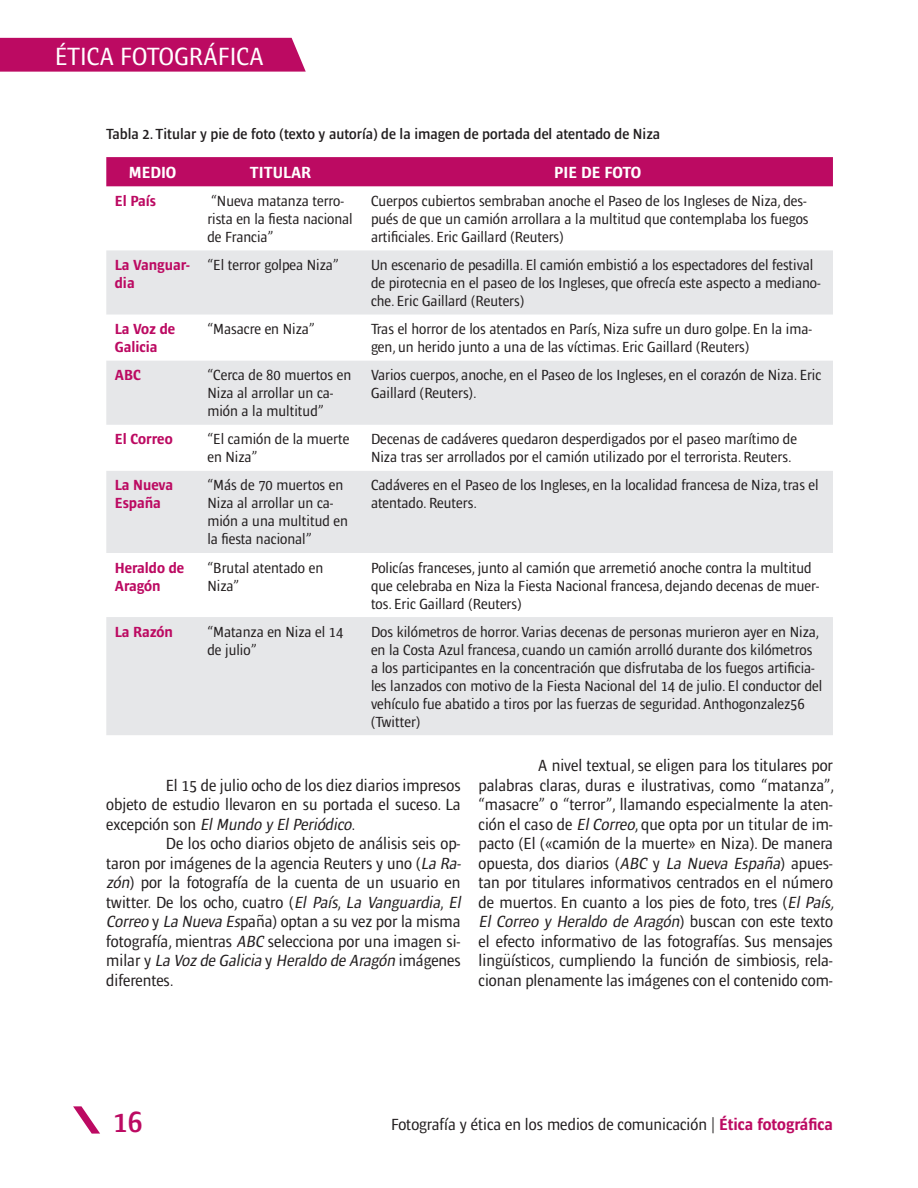
<style>
.page{position:relative;width:918px;height:1188px;background:#fff}
.page>*{position:absolute;margin:0;border:0;box-sizing:border-box;transform-origin:0 0}
.t1{font:600 condensed 30px "Ardoise Std";color:#bc0a62}
.t2{font:condensed 25.5px "Ardoise Std";color:#fff}
.Contenido_con_sangrí{font:condensed 16.5px/19.5px "Ardoise Std";color:#231f20}
.TABLA_-_encabezados{font:700 condensed 16.5px "Ardoise Std";color:#fff}
.TABLA_-_texto_intern{font:condensed 15px/18px "Ardoise Std";color:#231f20}
.TABLA_-_texto_intern-2{font:700 condensed 15px/18px "Ardoise Std";color:#bc0a62}
.Título_tabla{font:600 condensed 15px "Ardoise Std";color:#231f20}
.s1{font-style:italic}
.s2{font-weight:700;color:#bc0a62}
</style>
<div class="page">
<svg style="left:73px;top:1106px;width:27px;height:28px"></svg>
<div style="left:0;top:38px;width:306px;height:34px;background:#bc0a62"></div>
<div style="left:106px;top:157px;width:727px;height:29px;background:#bc0a62"></div>
<svg style="left:106px;top:250px;width:727px;height:485px;fill:#e6e7e9"></svg>
<h2 class="t2" style="left:55px;top:42px;width:210px">ÉTICA FOTOGRÁFICA</h2>
<p class="Título_tabla" style="left:106px;top:125px;width:555px">Tabla 2. Titular y pie de foto (texto y autoría) de la imagen de portada del atentado de Niza</p>
<p class="TABLA_-_encabezados" style="left:129px;top:163px;width:49px">MEDIO</p>
<p class="TABLA_-_encabezados" style="left:250px;top:163px;width:63px">TITULAR</p>
<p class="TABLA_-_encabezados" style="left:554px;top:163px;width:89px">PIE DE FOTO</p>
<p class="TABLA_-_texto_intern-2" style="left:115px;top:192px;width:43px">El País</p>
<p class="TABLA_-_texto_intern" style="left:207px;top:192px;width:147px">“Nueva matanza terro&shy;rista en la fiesta nacional de Francia”</p>
<p class="TABLA_-_texto_intern" style="left:371px;top:192px;width:439px">Cuerpos cubiertos sembraban anoche el Paseo de los Ingleses de Niza, des&shy;pués de que un camión arrollara a la multitud que contemplaba los fuegos artificiales. Eric Gaillard (Reuters)</p>
<p class="TABLA_-_texto_intern-2" style="left:115px;top:256px;width:76px">La Vanguar&shy;dia</p>
<p class="TABLA_-_texto_intern" style="left:207px;top:256px;width:133px">“El terror golpea Niza”</p>
<p class="TABLA_-_texto_intern" style="left:371px;top:256px;width:451px">Un escenario de pesadilla. El camión embistió a los espectadores del festival de pirotecnia en el paseo de los Ingleses, que ofrecía este aspecto a mediano&shy;che. Eric Gaillard (Reuters)</p>
<p class="TABLA_-_texto_intern-2" style="left:115px;top:320px;width:62px">La Voz de<br>Galicia</p>
<p class="TABLA_-_texto_intern" style="left:207px;top:320px;width:109px">“Masacre en Niza”</p>
<p class="TABLA_-_texto_intern" style="left:371px;top:320px;width:443px">Tras el horror de los atentados en París, Niza sufre un duro golpe. En la ima&shy;gen, un herido junto a una de las víctimas. Eric Gaillard (Reuters)</p>
<p class="TABLA_-_texto_intern-2" style="left:115px;top:366px;width:28px">ABC</p>
<p class="TABLA_-_texto_intern" style="left:207px;top:366px;width:145px">“Cerca de 80 muertos en<br>Niza al arrollar un ca&shy;mión a la multitud”</p>
<p class="TABLA_-_texto_intern" style="left:371px;top:366px;width:452px">Varios cuerpos, anoche, en el Paseo de los Ingleses, en el corazón de Niza. Eric<br>Gaillard (Reuters).</p>
<p class="TABLA_-_texto_intern-2" style="left:115px;top:430px;width:59px">El Correo</p>
<p class="TABLA_-_texto_intern" style="left:207px;top:430px;width:143px">“El camión de la muerte en Niza”</p>
<p class="TABLA_-_texto_intern" style="left:371px;top:430px;width:428px">Decenas de cadáveres quedaron desperdigados por el paseo marítimo de<br>Niza tras ser arrollados por el camión utilizado por el terrorista. Reuters.</p>
<p class="TABLA_-_texto_intern-2" style="left:115px;top:476px;width:60px">La Nueva<br>España</p>
<p class="TABLA_-_texto_intern" style="left:207px;top:476px;width:142px">“Más de 70 muertos en<br>Niza al arrollar un ca&shy;mión a una multitud en la fiesta nacional”</p>
<p class="TABLA_-_texto_intern" style="left:371px;top:476px;width:449px">Cadáveres en el Paseo de los Ingleses, en la localidad francesa de Niza, tras el atentado. Reuters.</p>
<p class="TABLA_-_texto_intern-2" style="left:115px;top:558px;width:71px">Heraldo de<br>Aragón</p>
<p class="TABLA_-_texto_intern" style="left:207px;top:558px;width:117px">“Brutal atentado en<br>Niza”</p>
<p class="TABLA_-_texto_intern" style="left:371px;top:558px;width:450px">Policías franceses, junto al camión que arremetió anoche contra la multitud que celebraba en Niza la Fiesta Nacional francesa, dejando decenas de muer&shy;tos. Eric Gaillard (Reuters)</p>
<p class="TABLA_-_texto_intern-2" style="left:115px;top:623px;width:60px">La Razón</p>
<p class="TABLA_-_texto_intern" style="left:207px;top:623px;width:138px">“Matanza en Niza el 14 de julio”</p>
<p class="TABLA_-_texto_intern" style="left:371px;top:623px;width:453px">Dos kilómetros de horror. Varias decenas de personas murieron ayer en Niza, en la Costa Azul francesa, cuando un camión arrolló durante dos kilómetros a los participantes en la concentración que disfrutaba de los fuegos artificia&shy;les lanzados con motivo de la Fiesta Nacional del 14 de julio. El conductor del vehículo fue abatido a tiros por las fuerzas de seguridad. Anthogonzalez56 (Twitter)</p>
<p class="Contenido_con_sangrí" style="left:479px;top:756px;width:361px;text-indent:60px">A nivel textual, se eligen para los titulares por palabras claras, duras e ilustrativas, como “matanza”, “masacre” o “terror”, llamando especialmente la aten&shy;ción el caso de <span class="s1">ElCorreo</span>, que opta por un titular de im&shy;pacto (El («camión de la muerte» en Niza). De manera opuesta, dos diarios (<span class="s1">ABC</span> y <span class="s1">La Nueva España</span>) apues&shy;tan por titulares informativos centrados en el número de muertos. En cuanto a los pies de foto, tres (<span class="s1">El País, El Correo y Heraldo de Aragón</span>) b u s c a n c o n e st e t ext o el efecto informativo de las fotografías. Sus mensajes lingüísticos, cumpliendo la función de simbiosis, rela&shy;cionan plenamente las imágenes con el contenido com-</p>
<p class="Contenido_con_sangrí" style="left:106px;top:775px;width:356px;text-align:justify;text-indent:60px">El 15 de julio ocho de los diez diarios impresos objeto de estudio llevaron en su portada el suceso. La exc e p c i ó n s o n <span class="s1">ElMundo y ElPeriódico</span>.</p>
<p class="Contenido_con_sangrí" style="left:106px;top:834px;width:359px;text-indent:60px">De los ocho diarios objeto de análisis seis op&shy;taron por imágenes de la agencia Reuters y uno (<span class="s1">La Ra&shy;zón</span>) por la fotografía de la cuenta de un usuario en twitter. De los ocho, cuatro (<span class="s1">El País</span>, <span class="s1">La Vanguardia</span>, <span class="s1">El Correo</span>y <span class="s1">La Nueva Es</span>paña) optan a su vez por la misma fotografía, mientras <span class="s1">ABC</span>selecciona por una imagen si&shy;m i l a r y <span class="s1">La Voz de Galicia</span> y <span class="s1">Heraldo de Aragón</span> i m á ge n e s diferentes.</p>
<h1 class="t1" style="left:113px;top:1104px;width:30px">16</h1>
<p class="Contenido_con_sangrí" style="left:391px;top:1115px;width:443px">Fotografía y ética en los medios de comunicación | <span class="s2">Ética fotográfica</span></p>
</div>
